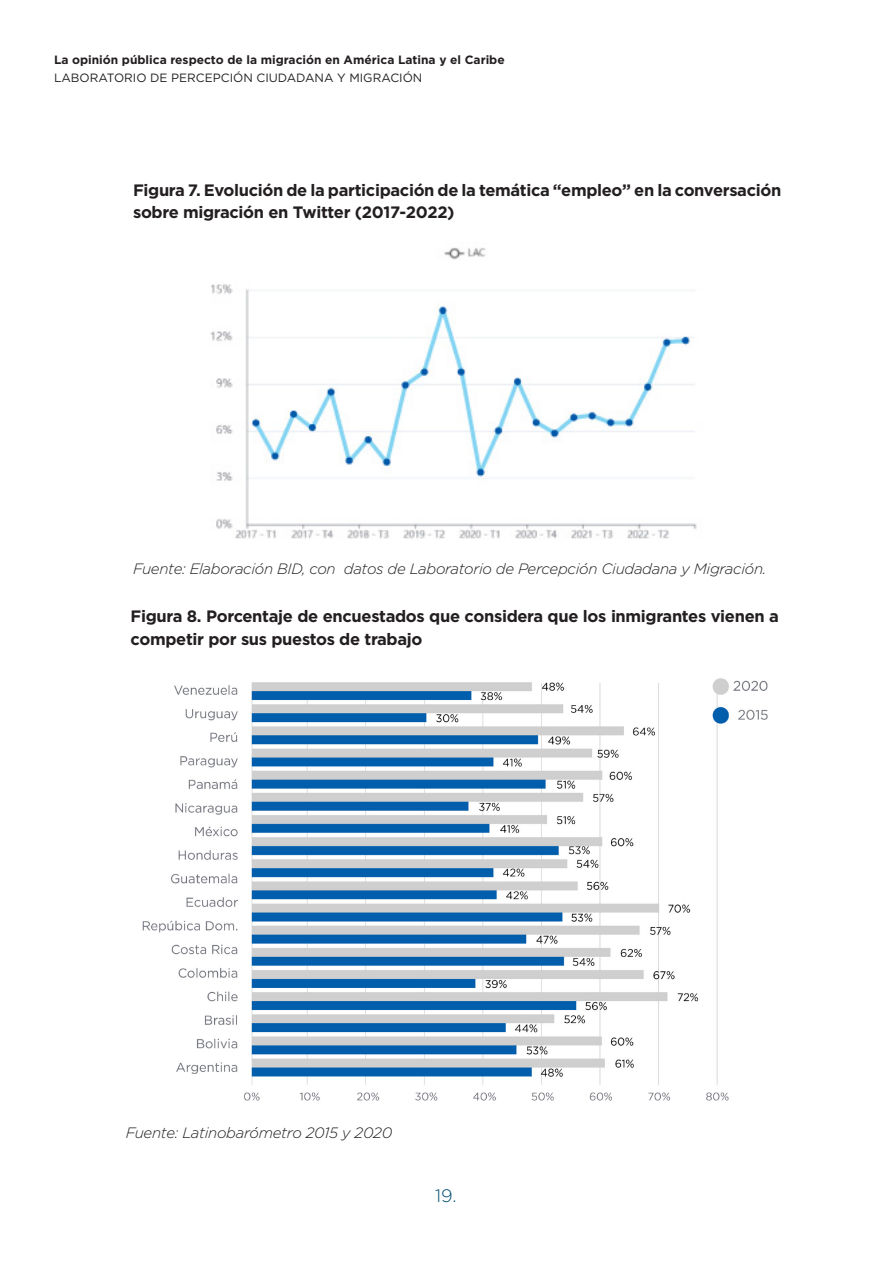
<style>
.page{position:relative;width:893px;height:1263px;background:#fff}
.page>*{position:absolute;margin:0;border:0;box-sizing:border-box;transform-origin:0 0}
.t1{font:300 18px "Gotham";color:#004e71}
.Cuerpo_de_texto{font:700 16.5px/22.5px "Gotham";letter-spacing:-.02em;color:#231f20}
.Cuerpo_de_texto-2{font:italic 300 15px "Gotham";letter-spacing:-.02em;color:#231f20}
.t2{font:700 12px "Gotham";color:#231f20}
.t3{font:12px "Gotham";color:#231f20}
</style>
<div class="page">
<img style="left:210px;top:247px;width:487px;height:292px">
<img style="left:142px;top:678px;width:626px;height:423px">
<p class="t2" style="left:54px;top:51px;width:452px">La opinión pública respecto de la migración en América Latina y el Caribe</p>
<p class="t3" style="left:54px;top:70px;width:370px">LABORATORIO DE PERCEPCIÓN CIUDADANA Y MIGRACIÓN</p>
<p class="Cuerpo_de_texto" style="left:133px;top:179px;width:650px">Figura 7. Evolución de la participación de la temática “empleo” en la conversación sobre migración en Twitter (2017-2022)</p>
<p class="Cuerpo_de_texto-2" style="left:133px;top:559px;width:635px">Fuente: Elaboración BID, con datos de Laboratorio de Percepción Ciudadana y Migración.</p>
<p class="Cuerpo_de_texto" style="left:131px;top:605px;width:650px">Figura 8. Porcentaje de encuestados que considera que los inmigrantes vienen a competir por sus puestos de trabajo</p>
<p class="Cuerpo_de_texto-2" style="left:126px;top:1123px;width:268px">Fuente: Latinobarómetro 2015 y 2020</p>
<p class="t1" style="left:435px;top:1184px;width:23px">19.</p>
</div>
